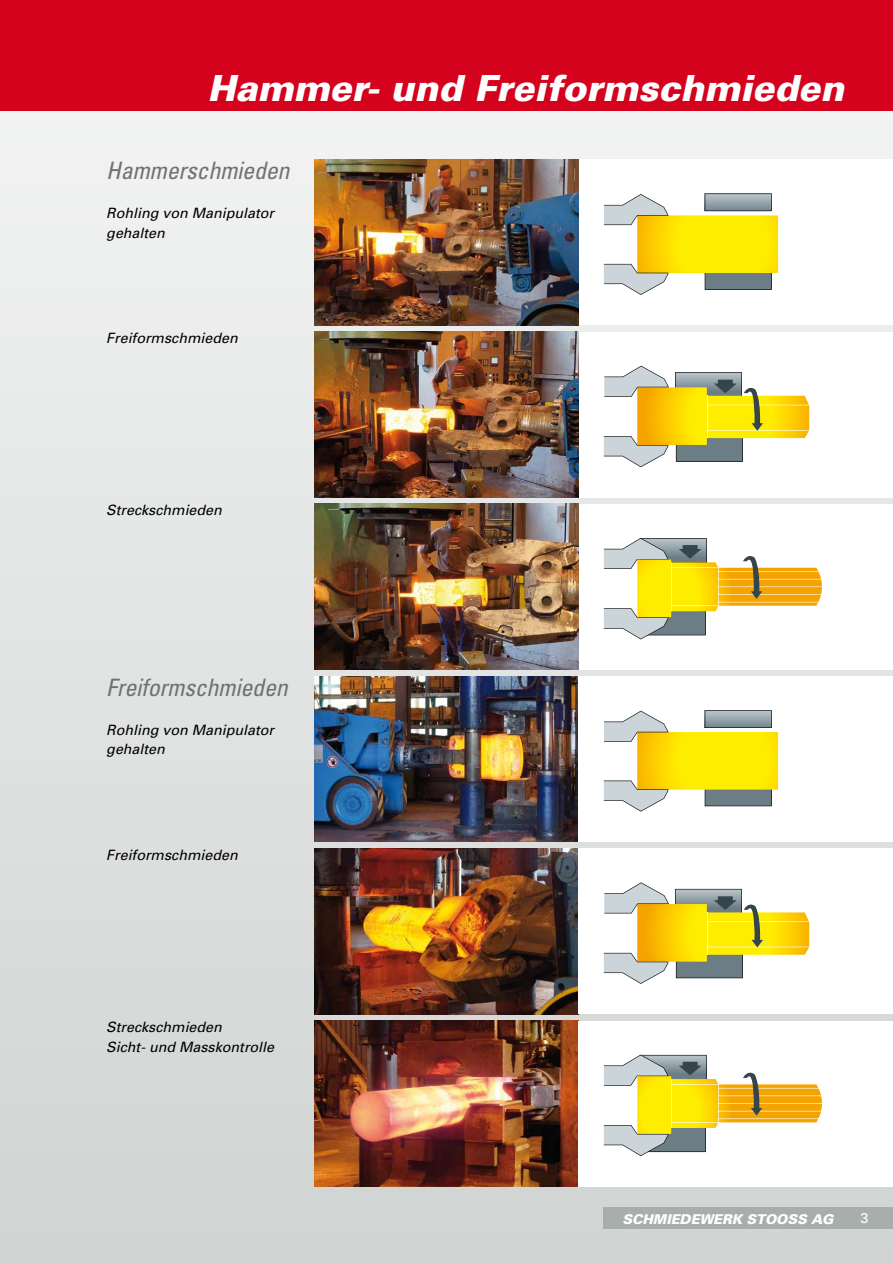
<style>
.page{position:relative;width:893px;height:1263px;background:#fff}
.page>*{position:absolute;margin:0;border:0;box-sizing:border-box;transform-origin:0 0}
.t1{font:italic 900 36px "Univers";color:#fff}
.t2{font:italic condensed 24px "Univers";letter-spacing:-.01em;color:#707172}
.t3{font:italic 14.25px/19.5px "Univers";color:#000}
.t4{font:14.25px "Univers";color:#fff}
.t5{font:italic 900 13.5px "Univers";letter-spacing:-.005em;color:#fff}
</style>
<div class="page">
<div style="left:0;top:0;width:893px;height:1263px;background:linear-gradient(to bottom,#f5f5f5,#cfd2d0)"></div>
<div style="left:0;top:0;width:893px;height:111px;background:#d4021d"></div>
<div style="left:604px;top:1208px;width:289px;height:21px;background:#a8aeab"></div>
<div style="left:578px;top:159px;width:315px;height:166px;background:#fff"></div>
<svg style="left:604px;top:193px;width:174px;height:102px"></svg>
<div style="left:578px;top:332px;width:315px;height:165px;background:#fff"></div>
<svg style="left:604px;top:366px;width:205px;height:101px"></svg>
<hr style="left:707px;top:396px;width:1px;height:42px;background:#fff">
<div style="left:578px;top:504px;width:315px;height:166px;background:#fff"></div>
<svg style="left:604px;top:538px;width:218px;height:101px"></svg>
<img style="left:315px;top:159px;width:263px;height:166px">
<img style="left:315px;top:332px;width:263px;height:165px">
<img style="left:315px;top:504px;width:263px;height:166px">
<img style="left:315px;top:676px;width:263px;height:166px">
<img style="left:315px;top:848px;width:263px;height:166px">
<img style="left:315px;top:1020px;width:263px;height:166px">
<div style="left:578px;top:676px;width:315px;height:166px;background:#fff"></div>
<svg style="left:604px;top:710px;width:174px;height:102px"></svg>
<div style="left:578px;top:848px;width:315px;height:166px;background:#fff"></div>
<svg style="left:604px;top:882px;width:205px;height:102px"></svg>
<hr style="left:707px;top:912px;width:1px;height:43px;background:#fff">
<div style="left:578px;top:1020px;width:315px;height:166px;background:#fff"></div>
<svg style="left:604px;top:1054px;width:218px;height:102px"></svg>
<h1 class="t1" style="left:207px;top:65px;width:638px">Hammer- und Freiformschmieden</h1>
<h2 class="t2" style="left:106px;top:155px;width:185px">Hammerschmieden</h2>
<p class="t3" style="left:106px;top:203px;width:169px">Rohling von Manipulator gehalten</p>
<p class="t3" style="left:106px;top:328px;width:133px">Freiformschmieden</p>
<p class="t3" style="left:106px;top:500px;width:117px">Streckschmieden</p>
<h2 class="t2" style="left:106px;top:672px;width:183px">Freiformschmieden</h2>
<p class="t3" style="left:106px;top:720px;width:169px">Rohling von Manipulator gehalten</p>
<p class="t3" style="left:106px;top:845px;width:133px">Freiformschmieden</p>
<p class="t3" style="left:106px;top:1017px;width:169px">Streckschmieden<br>Sicht- und Masskontrolle</p>
<p class="t5" style="left:622px;top:1210px;width:212px">SCHMIEDEWERK STOOSS AG</p>
<p class="t4" style="left:861px;top:1209px;width:9px">3</p>
</div>
